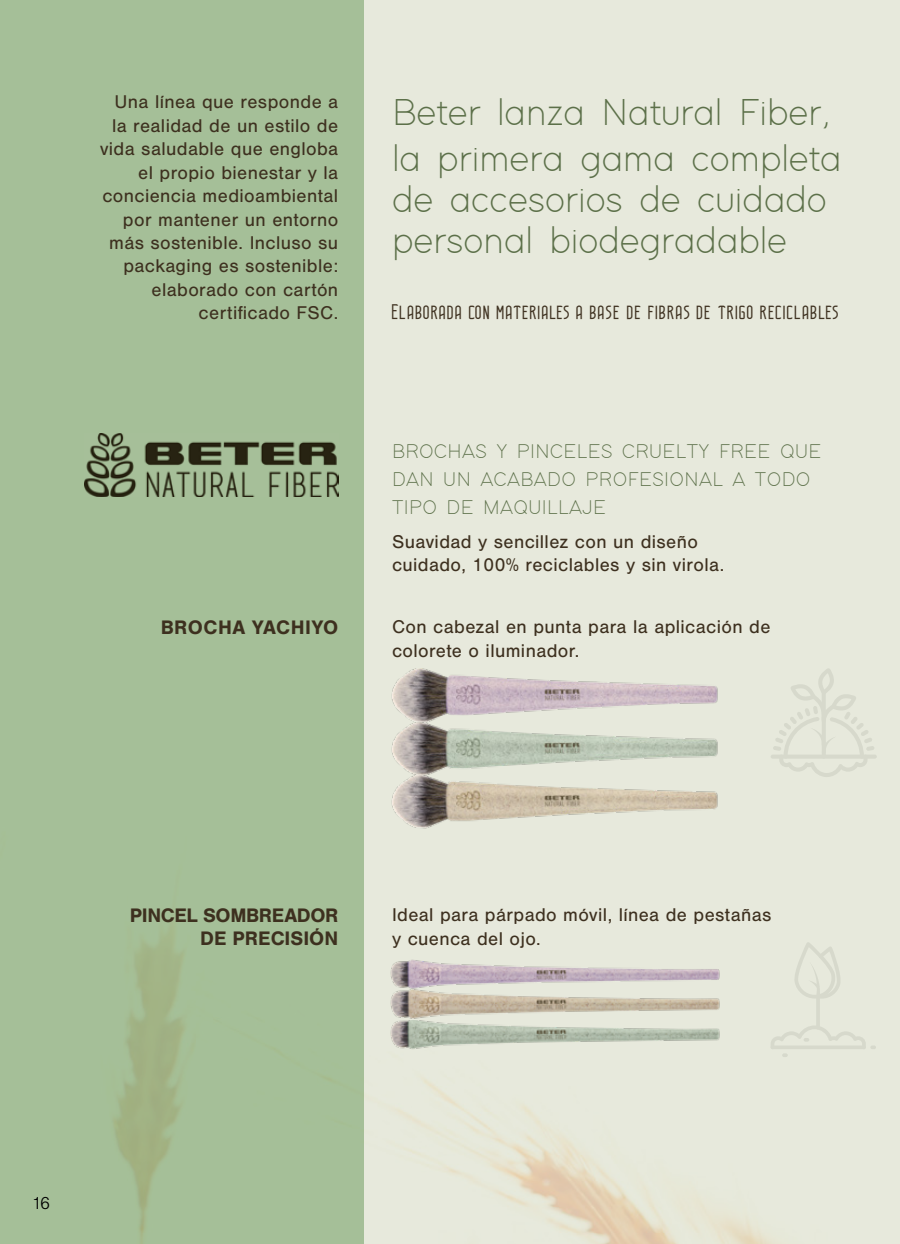
<style>
.page{position:relative;width:900px;height:1244px;background:#fff}
.page>*{position:absolute;margin:0;border:0;box-sizing:border-box;transform-origin:0 0}
.t1{font:300 38.25px/45.9px "Modern Sans";color:#5c7049}
.t2{font:31.5px "Ineffable Rough";letter-spacing:.02em;color:#3d301f}
.t3{font:300 20.25px/27.9px "Modern Sans";letter-spacing:.02em;color:#5c7049}
.t4{font:700 20.25px/23.4px "Nimbus San";color:#3d301f;text-align:right}
.t5{font:700 20.25px "Nimbus San";letter-spacing:.02em;color:#3d301f}
.t6{font:19.12px/23.4px "Nimbus San";letter-spacing:.02em;color:#3d301f}
.t7{font:300 18px "Nimbus San";color:#000}
</style>
<div class="page">
<div style="left:0;top:0;width:364px;height:1244px;background:#a5bf98"></div>
<img style="left:84px;top:434px;width:254px;height:62px">
<div style="left:770px;top:754px;width:106px;height:5px;background:#d7d9cc;border-radius:2px"></div>
<svg style="left:772px;top:668px;width:102px;height:109px;background:#e3e5d8"></svg>
<hr style="left:816px;top:994px;width:3px;height:35px;background:#2e3629;border-radius:2px">
<svg style="left:770px;top:1025px;width:105px;height:32px;background:#e2e4d7"></svg>
<svg style="left:792px;top:942px;width:50px;height:56px;background:#e2e4d7"></svg>
<img style="left:390px;top:724px;width:329px;height:106px">
<img style="left:390px;top:668px;width:329px;height:56px">
<img style="left:390px;top:959px;width:330px;height:59px">
<img style="left:390px;top:1020px;width:330px;height:30px">
<p class="t6" style="left:100px;top:91px;width:240px;text-align:right">Una línea que responde a la realidad de un estilo de vida saludable que engloba el propio bienestar y la conciencia medioambiental por mantener un entorno más sostenible. Incluso su packaging es sostenible: elaborado con cartón certificado FSC.</p>
<h1 class="t1" style="left:392px;top:85px;width:451px">Beter lanza Natural Fiber, la primera gama completa</h1>
<h1 class="t1" style="left:392px;top:174px;width:436px;line-height:41.4px">de accesorios de cuidado personal biodegradable</h1>
<h2 class="t2" style="left:392px;top:300px;width:449px">Elaborada con materiales a base de fibras de trigo reciclables</h2>
<p class="t3" style="left:392px;top:435px;width:431px">BROCHAS Y PINCELES CRUELTY FREE QUE<br>DAN UN ACABADO PROFESIONAL A TODO<br>TIPO DE MAQUILLAJE</p>
<p class="t5" style="left:161px;top:616px;width:179px">BROCHA YACHIYO</p>
<p class="t6" style="left:392px;top:530px;width:334px">Suavidad y sencillez con un diseño cuidado, 100% reciclables y sin virola.</p>
<p class="t6" style="left:392px;top:615px;width:380px">Con cabezal en punta para la aplicación de colorete o iluminador.</p>
<p class="t4" style="left:130px;top:904px;width:210px">PINCEL SOMBREADOR<br>DE PRECISIÓN</p>
<p class="t6" style="left:392px;top:903px;width:381px">Ideal para párpado móvil, línea de pestañas y cuenca del ojo.</p>
<p class="t7" style="left:32px;top:1193px;width:20px">16</p>
</div>
